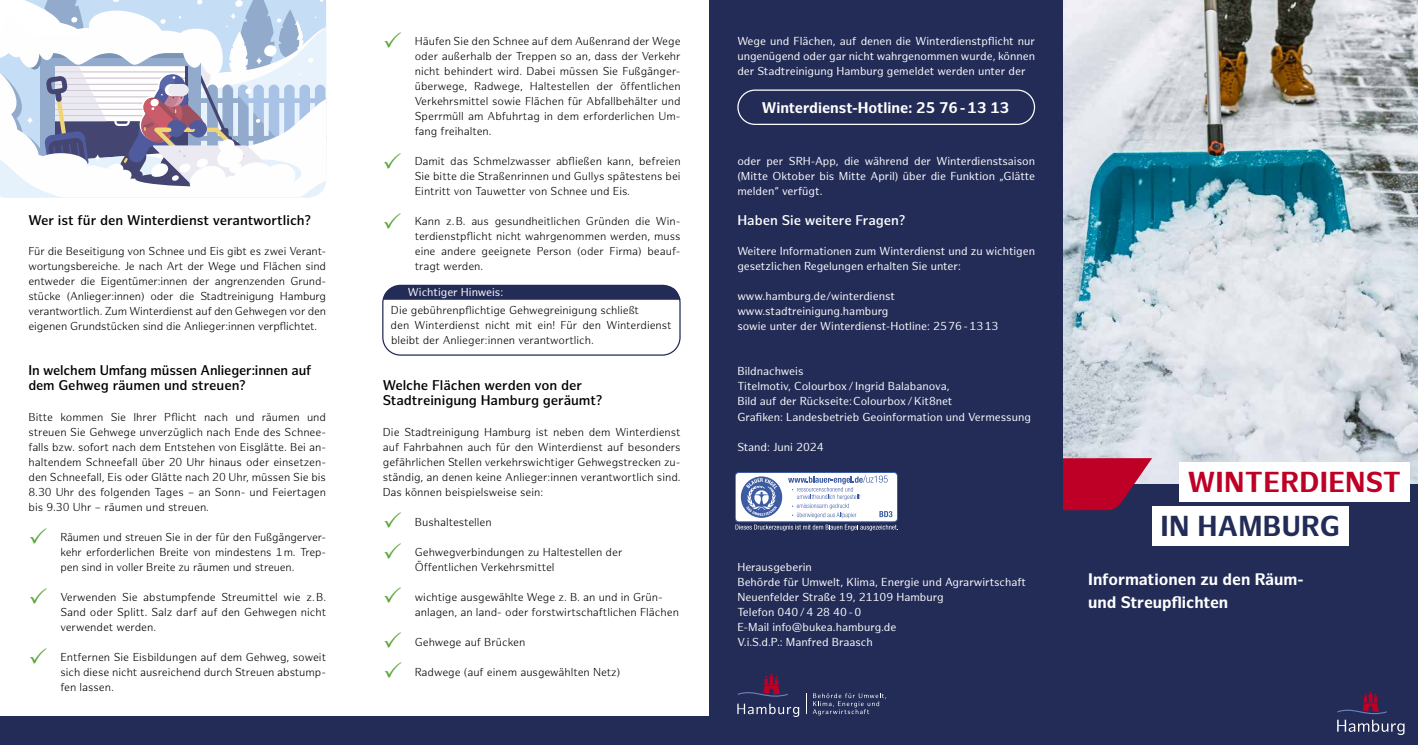
<style>
.page{position:relative;width:1418px;height:745px;background:#fff}
.page>*{position:absolute;margin:0;border:0;box-sizing:border-box;transform-origin:0 0}
.t1{font:700 28px "Hamburg Sans";letter-spacing:.01em;color:#be0027}
.Titel{font:700 28px "Hamburg Sans";letter-spacing:.01em;color:#222c57}
.Subline{font:700 16.25px/22.5px "Hamburg Sans";color:#fff}
.Fließtext{font:700 15px "Hamburg Sans";color:#fff}
.Überschrift_Fließtext{font:600 13.75px/15px "Hamburg Sans";color:#000}
.Überschrift_Fließtext-2{font:600 13.75px "Hamburg Sans";color:#fff}
.Fließtext-2{font:300 11.25px/15px "Hamburg Sans";color:#000;text-align:justify}
.Fließtext-3{font:11.25px/15px "Hamburg Sans";color:#fff;text-align:justify}
</style>
<div class="page">
<div style="left:709px;top:0;width:366px;height:744px;background:#222c57"></div>
<img style="left:1063px;top:0;width:354px;height:484px">
<div style="left:1063px;top:484px;width:354px;height:260px;background:#222c57"></div>
<svg style="left:1063px;top:458px;width:89px;height:52px"></svg>
<svg style="left:0;top:0;width:326px;height:197px"></svg>
<div style="left:382px;top:284px;width:298px;height:71px;border:1px solid #222c57;border-radius:18px"></div>
<div style="left:737px;top:89px;width:298px;height:36px;border:1px solid #fff;border-radius:17px"></div>
<div style="left:383px;top:285px;width:297px;height:14px;background:#222c57"></div>
<svg style="left:806px;top:693px;width:80px;height:22px"></svg>
<svg style="left:737px;top:703px;width:62px;height:13px"></svg>
<svg style="left:737px;top:673px;width:50px;height:24px"></svg>
<div style="left:0;top:716px;width:716px;height:28px;background:#222c57"></div>
<div style="left:1179px;top:462px;width:230px;height:39px;background:#fff"></div>
<div style="left:1152px;top:506px;width:196px;height:39px;background:#fff"></div>
<svg style="left:1337px;top:691px;width:67px;height:43px"></svg>
<div style="left:735px;top:472px;width:162px;height:49px;background:#fff;border-radius:4px"></div>
<div style="left:735px;top:472px;width:162px;height:49px;border:1px solid #3c5ba3;border-radius:4px"></div>
<svg style="left:740px;top:475px;width:43px;height:43px"></svg>
<svg style="left:741px;top:476px;width:41px;height:41px"></svg>
<svg style="left:735px;top:524px;width:163px;height:6px"></svg>
<svg style="left:788px;top:475px;width:104px;height:43px"></svg>
<h2 class="Überschrift_Fließtext" style="left:28px;top:213px;width:284px">Wer ist für den Winterdienst verantwortlich?</h2>
<p class="Fließtext-2" style="left:28px;top:244px;width:299px">Für die Beseitigung von Schnee und Eis gibt es zwei Verant&shy;wortungsbereiche. Je nach Art der Wege und Flächen sind entweder die Eigentümer:innen der angrenzenden Grund&shy;stücke (Anlieger:innen) oder die Stadtreinigung Hamburg verantwortlich. Zum Winterdienst auf den Gehwegen vor den eigenen Grundstücken sind die Anlieger:innen verpflichtet.</p>
<h2 class="Überschrift_Fließtext" style="left:28px;top:363px;width:284px">In welchem Umfang müssen Anlieger:innen auf dem Gehweg räumen und streuen?</h2>
<p class="Fließtext-2" style="left:28px;top:409px;width:299px">Bitte kommen Sie Ihrer Pflicht nach und räumen und streuen Sie Gehwege unverzüglich nach Ende des Schnee&shy;falls bzw. sofort nach dem Entstehen von Eisglätte. Bei an&shy;haltendem Schneefall über 20 Uhr hinaus oder einsetzen&shy;den Schneefall, Eis oder Glätte nach 20 Uhr, müssen Sie bis 8.30 Uhr des folgenden Tages – an Sonn- und Feiertagen bis 9.30 Uhr – räumen und streuen.</p>
<p class="Fließtext-2" style="left:60px;top:529px;width:267px">Räumen und streuen Sie in der für den Fußgängerver&shy;kehr erforderlichen Breite von mindestens 1m. Trep&shy;pen sind in voller Breite zu räumen und streuen.</p>
<p class="Fließtext-2" style="left:60px;top:589px;width:267px">Verwenden Sie abstumpfende Streumittel wie z.B.<br>Sand oder Splitt. Salz darf auf den Gehwegen nicht verwendet werden.</p>
<p class="Fließtext-2" style="left:60px;top:649px;width:267px">Entfernen Sie Eisbildungen auf dem Gehweg, soweit sich diese nicht ausreichend durch Streuen abstump&shy;fen lassen.</p>
<p class="Fließtext-2" style="left:415px;top:34px;width:267px">Häufen Sie den Schnee auf dem Außenrand der Wege oder außerhalb der Treppen so an, dass der Verkehr nicht behindert wird. Dabei müssen Sie Fußgänger&shy;überwege, Radwege, Haltestellen der öffentlichen Verkehrsmittel sowie Flächen für Abfallbehälter und Sperrmüll am Abfuhrtag in dem erforderlichen Um&shy;fang freihalten.</p>
<p class="Fließtext-2" style="left:415px;top:154px;width:267px">Damit das Schmelzwasser abfließen kann, befreien Sie bitte die Straßenrinnen und Gullys spätestens bei Eintritt von Tauwetter von Schnee und Eis.</p>
<p class="Fließtext-2" style="left:415px;top:214px;width:267px">Kann z.B. aus gesundheitlichen Gründen die Win&shy;terdienstpflicht nicht wahrgenommen werden, muss eine andere geeignete Person (oder Firma) beauf&shy;tragt werden.</p>
<p class="Fließtext-3" style="left:408px;top:285px;width:97px">Wichtiger Hinweis:</p>
<p class="Fließtext-2" style="left:391px;top:302px;width:249px">Die gebührenpflichtige Gehwegreinigung schließt</p>
<p class="Fließtext-2" style="left:390px;top:317px;width:282px">den Winterdienst nicht mit ein! Für den Winterdienst bleibt der Anlieger:innen verantwortlich.</p>
<h2 class="Überschrift_Fließtext" style="left:383px;top:378px;width:221px">Welche Flächen werden von der<br>Stadtreinigung Hamburg geräumt?</h2>
<p class="Fließtext-2" style="left:383px;top:424px;width:299px">Die Stadtreinigung Hamburg ist neben dem Winterdienst auf Fahrbahnen auch für den Winterdienst auf besonders gefährlichen Stellen verkehrswichtiger Gehwegstrecken zu&shy;ständig, an denen keine Anlieger:innen verantwortlich sind.</p>
<p class="Fließtext-2" style="left:383px;top:484px;width:162px">Das können beispielsweise sein:</p>
<p class="Fließtext-2" style="left:415px;top:514px;width:79px">Bushaltestellen</p>
<p class="Fließtext-2" style="left:415px;top:544px;width:209px">Gehwegverbindungen zu Haltestellen der<br>Öffentlichen Verkehrsmittel</p>
<p class="Fließtext-2" style="left:415px;top:589px;width:266px">wichtige ausgewählte Wege z. B. an und in Grün&shy;anlagen, an land- oder forstwirtschaftlichen Flächen</p>
<p class="Fließtext-2" style="left:415px;top:634px;width:112px">Gehwege auf Brücken</p>
<p class="Fließtext-2" style="left:415px;top:664px;width:207px">Radwege (auf einem ausgewählten Netz)</p>
<p class="Fließtext-3" style="left:737px;top:34px;width:299px">Wege und Flächen, auf denen die Winterdienstpflicht nur ungenügend oder gar nicht wahrgenommen wurde, können der Stadtreinigung Hamburg gemeldet werden unter der</p>
<p class="Fließtext" style="left:761px;top:98px;width:249px">Winterdienst-Hotline: 25 76-13 13</p>
<p class="Fließtext-3" style="left:737px;top:154px;width:299px">oder per SRH-App, die während der Winterdienstsaison (Mitte Oktober bis Mitte April) über die Funktion „Glätte melden“ verfügt.</p>
<h2 class="Überschrift_Fließtext-2" style="left:737px;top:212px;width:169px">Haben Sie weitere Fragen?</h2>
<p class="Fließtext-3" style="left:737px;top:244px;width:299px">Weitere Informationen zum Winterdienst und zu wichtigen gesetzlichen Regelungen erhalten Sie unter:</p>
<p class="Fließtext-3" style="left:737px;top:289px;width:159px">www.hamburg.de/winterdienst</p>
<p class="Fließtext-3" style="left:737px;top:304px;width:153px">www.stadtreinigung.hamburg</p>
<p class="Fließtext-3" style="left:737px;top:319px;width:262px">sowie unter der Winterdienst-Hotline: 2576-1313</p>
<p class="Fließtext-3" style="left:737px;top:364px;width:68px">Bildnachweis</p>
<p class="Fließtext-3" style="left:737px;top:379px;width:295px;text-align:left">Titelmotiv, Colourbox/ Ingrid Balabanova,<br>Bild auf der Rückseite:Colourbox/Kit8net<br>Grafiken: Landesbetrieb Geoinformation und Vermessung</p>
<p class="Fließtext-3" style="left:737px;top:439px;width:88px">Stand: Juni 2024</p>
<p class="Fließtext-3" style="left:737px;top:559px;width:76px">Herausgeberin</p>
<p class="Fließtext-3" style="left:737px;top:574px;width:290px">Behörde für Umwelt, Klima, Energie und Agrarwirtschaft</p>
<p class="Fließtext-3" style="left:737px;top:589px;width:208px">Neuenfelder Straße 19, 21109 Hamburg</p>
<p class="Fließtext-3" style="left:737px;top:604px;width:125px">Telefon 040/4 28 40-0</p>
<p class="Fließtext-3" style="left:737px;top:619px;width:160px">E-Mail info@bukea.hamburg.de</p>
<p class="Fließtext-3" style="left:737px;top:634px;width:137px">V.i.S.d.P.: Manfred Braasch</p>
<p class="t1" style="left:1187px;top:465px;width:215px">WINTERDIENST</p>
<h1 class="Titel" style="left:1160px;top:509px;width:181px">IN HAMBURG</h1>
<p class="Subline" style="left:1088px;top:568px;width:217px">Informationen zu den Räum&shy;und Streupflichten</p>
</div>
